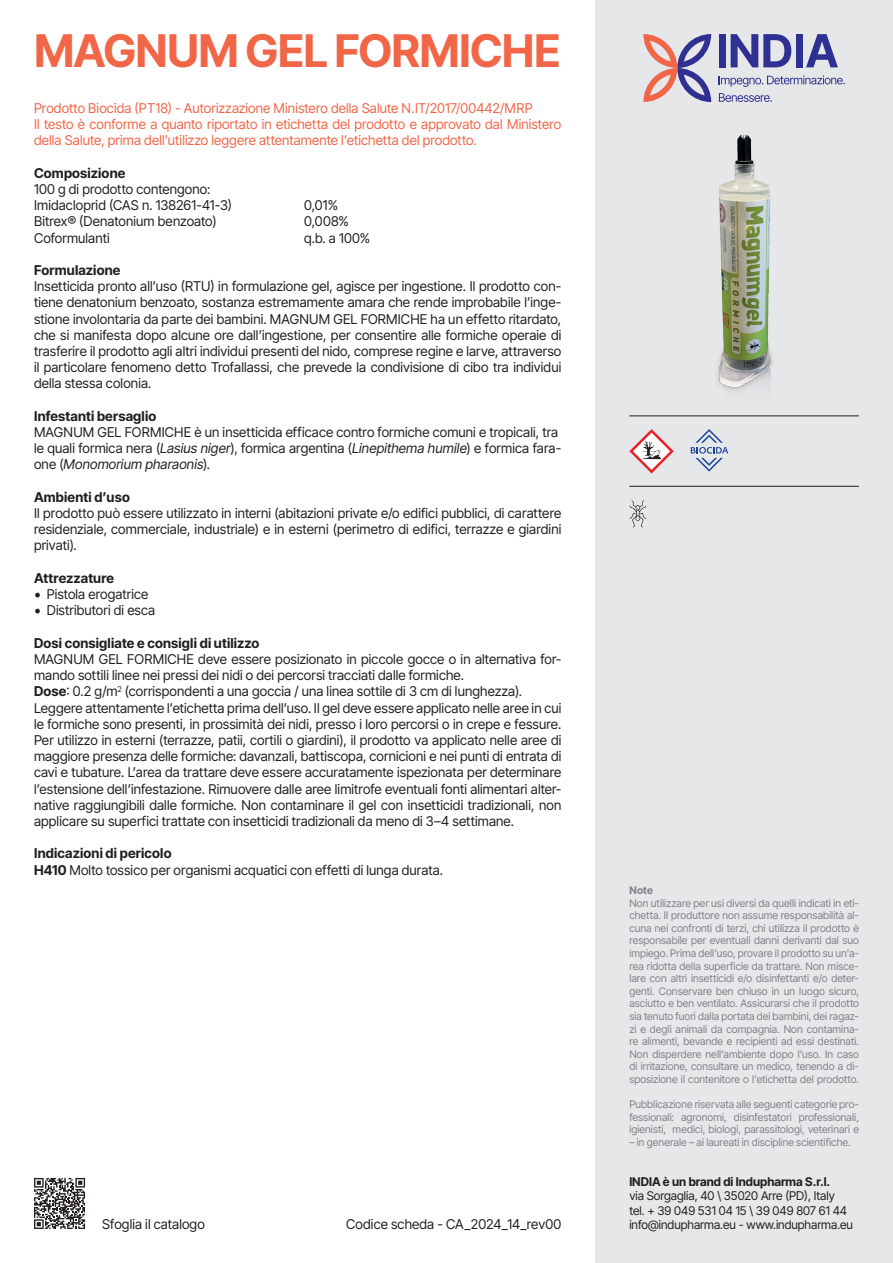
<style>
.page{position:relative;width:893px;height:1263px;background:#fff}
.page>*{position:absolute;margin:0;border:0;box-sizing:border-box;transform-origin:0 0}
.t1{font:700 45px "Inter Tight";letter-spacing:-.005em;color:#f26648}
.t2{font:13.5px/16.2px "Inter Tight";letter-spacing:.01em;color:#231f20;text-align:justify}
.t3{font:13.5px/16.2px "Inter Tight";letter-spacing:.01em;color:#f26648}
.t4{font:700 13.5px "Inter Tight";letter-spacing:.015em;color:#231f20}
.t5{font:12px "Inter Tight";color:#231f20}
.t6{font:700 12px "Inter Tight";color:#231f20}
.t7{font:10.5px/12.6px "Inter Tight";letter-spacing:.01em;color:#808285;text-align:justify}
.t8{font:700 10.5px "Inter Tight";color:#808285}
.s1{font-style:italic}
.s2{font-family:"Minion Pro";font-size:18px}
.s3{font-weight:700}
</style>
<div class="page">
<div style="left:595px;top:0;width:298px;height:1263px;background:#e6e7e9"></div>
<svg style="left:719px;top:75px;width:126px;height:12px"></svg>
<svg style="left:719px;top:93px;width:53px;height:9px"></svg>
<svg style="left:643px;top:34px;width:68px;height:68px"></svg>
<div style="left:719px;top:34px;width:7px;height:33px;background:#2e3092"></div>
<svg style="left:731px;top:34px;width:60px;height:33px"></svg>
<div style="left:796px;top:34px;width:7px;height:33px;background:#2e3092"></div>
<svg style="left:806px;top:34px;width:32px;height:33px"></svg>
<svg style="left:34px;top:1178px;width:51px;height:51px"></svg>
<hr style="left:629px;top:416px;width:230px;height:1px;background:#231f20">
<hr style="left:629px;top:486px;width:230px;height:1px;background:#231f20">
<svg style="left:629px;top:429px;width:45px;height:44px"></svg>
<img style="left:717px;top:134px;width:55px;height:257px">
<svg style="left:691px;top:429px;width:37px;height:43px"></svg>
<svg style="left:629px;top:500px;width:17px;height:27px"></svg>
<p class="t1" style="left:34px;top:17px;width:528px">MAGNUM GEL FORMICHE</p>
<p class="t3" style="left:34px;top:100px;width:500px">Prodotto Biocida (PT18) - Autorizzazione Ministero della Salute N.IT/2017/00442/MRP</p>
<p class="t3" style="left:34px;top:116px;width:529px">Il testo è conforme a quanto riportato in etichetta del prodotto e approvato dal Ministero della Salute, prima dell’utilizzo leggere attentamente l’etichetta del prodotto.</p>
<p class="t4" style="left:34px;top:163px;width:93px">Composizione</p>
<p class="t2" style="left:34px;top:181px;width:178px">100 g di prodotto contengono:</p>
<p class="t2" style="left:34px;top:197px;width:199px">Imidacloprid (CAS n. 138261-41-3)</p>
<p class="t2" style="left:304px;top:197px;width:35px">0,01%</p>
<p class="t2" style="left:34px;top:213px;width:184px">Bitrex® (Denatonium benzoato)</p>
<p class="t2" style="left:304px;top:213px;width:46px">0,008%</p>
<p class="t2" style="left:34px;top:229px;width:77px">Coformulanti</p>
<p class="t2" style="left:304px;top:229px;width:68px">q.b. a 100%</p>
<p class="t4" style="left:34px;top:260px;width:88px">Formulazione</p>
<p class="t2" style="left:34px;top:278px;width:529px">Insetticida pronto all’uso (RTU) in formulazione gel, agisce per ingestione. Il prodotto con&shy;tiene denatonium benzoato, sostanza estremamente amara che rende improbabile l’inge&shy;stione involontaria da parte dei bambini. MAGNUM GEL FORMICHE ha un effetto ritardato, che si manifesta dopo alcune ore dall’ingestione, per consentire alle formiche operaie di trasferire il prodotto agli altri individui presenti del nido, comprese regine e larve, attraverso il particolare fenomeno detto Trofallassi, che prevede la condivisione di cibo tra individui della stessa colonia.</p>
<p class="t4" style="left:34px;top:406px;width:124px">Infestanti bersaglio</p>
<p class="t2" style="left:34px;top:424px;width:526px">MAGNUM GEL FORMICHE è un insetticida efficace contro formiche comuni e tropicali, tra</p>
<p class="t2" style="left:34px;top:440px;width:529px">le quali formica nera (<span class="s1">Lasius niger</span>), formica argentina (<span class="s1">Linepithema humile</span>) e formica fara&shy;one (<span class="s1">Monomorium pharaonis</span>).</p>
<p class="t4" style="left:34px;top:487px;width:97px">Ambienti d’uso</p>
<p class="t2" style="left:34px;top:505px;width:529px">Il prodotto può essere utilizzato in interni (abitazioni private e/o edifici pubblici, di carattere residenziale, commerciale, industriale) e in esterni (perimetro di edifici, terrazze e giardini privati).</p>
<p class="t4" style="left:34px;top:568px;width:82px">Attrezzature</p>
<p class="t2" style="left:34px;top:586px;width:116px"><span class="s2">•</span> Pistola erogatrice</p>
<p class="t2" style="left:34px;top:602px;width:123px"><span class="s2">•</span> Distributori di esca</p>
<p class="t4" style="left:34px;top:633px;width:227px">Dosi consigliate e consigli di utilizzo</p>
<p class="t2" style="left:34px;top:650px;width:529px">MAGNUM GEL FORMICHE deve essere posizionato in piccole gocce o in alternativa for&shy;mando sottili linee nei pressi dei nidi o dei percorsi tracciati dalle formiche.</p>
<p class="t2" style="left:34px;top:683px;width:490px"><span class="s3">Dose</span>: 0.2 g/m<sup>2</sup> (corrispondenti a una goccia / una linea sottile di 3 cm di lunghezza).</p>
<p class="t2" style="left:34px;top:699px;width:529px">Leggere attentamente l’etichetta prima dell’uso. Il gel deve essere applicato nelle aree in cui le formiche sono presenti, in prossimità dei nidi, presso i loro percorsi o in crepe e fessure.<br>Per utilizzo in esterni (terrazze, patii, cortili o giardini), il prodotto va applicato nelle aree di maggiore presenza delle formiche: davanzali, battiscopa, cornicioni e nei punti di entrata di cavi e tubature. L’area da trattare deve essere accuratamente ispezionata per determinare l’estensione dell’infestazione. Rimuovere dalle aree limitrofe eventuali fonti alimentari alter&shy;native raggiungibili dalle formiche. Non contaminare il gel con insetticidi tradizionali, non applicare su superfici trattate con insetticidi tradizionali da meno di 3–4 settimane.</p>
<p class="t4" style="left:34px;top:843px;width:139px">Indicazioni di pericolo</p>
<p class="t2" style="left:34px;top:861px;width:411px"><span class="s3">H410</span> Molto tossico per organismi acquatici con effetti di lunga durata.</p>
<p class="t2" style="left:102px;top:1216px;width:104px">Sfoglia il catalogo</p>
<p class="t2" style="left:346px;top:1216px;width:217px">Codice scheda - CA_2024_14_rev00</p>
<p class="t8" style="left:629px;top:882px;width:25px">Note</p>
<p class="t7" style="left:629px;top:896px;width:231px">Non utilizzare per usi diversi da quelli indicati in eti&shy;chetta. Il produttore non assume responsabilità al&shy;cuna nei confronti di terzi, chi utilizza il prodotto è responsabile per eventuali danni derivanti dal suo impiego. Prima dell’uso, provare il prodotto su un’a&shy;rea ridotta della superficie da trattare. Non misce&shy;lare con altri insetticidi e/o disinfettanti e/o deter&shy;genti. Conservare ben chiuso in un luogo sicuro, asciutto e ben ventilato. Assicurarsi che il prodotto sia tenuto fuori dalla portata dei bambini, dei ragaz&shy;zi e degli animali da compagnia. Non contamina&shy;re alimenti, bevande e recipienti ad essi destinati.<br>Non disperdere nell’ambiente dopo l’uso. In caso di irritazione, consultare un medico, tenendo a di&shy;sposizione il contenitore o l’etichetta del prodotto.</p>
<p class="t7" style="left:629px;top:1098px;width:231px">Pubblicazione riservata alle seguenti categorie pro&shy;fessionali: agronomi, disinfestatori professionali, igienisti, medici, biologi, parassitologi, veterinari e</p>
<p class="t7" style="left:629px;top:1135px;width:223px">– in generale – ai laureati in discipline scientifiche.</p>
<p class="t6" style="left:629px;top:1172px;width:202px">INDIA è un brand di Indupharma S.r.l.</p>
<p class="t5" style="left:629px;top:1187px;width:207px">via Sorgaglia, 40 \ 35020 Arre (PD), Italy</p>
<p class="t5" style="left:629px;top:1201px;width:219px">tel. + 39 049 531 04 15 \ 39 049 807 61 44</p>
<p class="t5" style="left:629px;top:1216px;width:225px">info@indupharma.eu - www.indupharma.eu</p>
</div>
